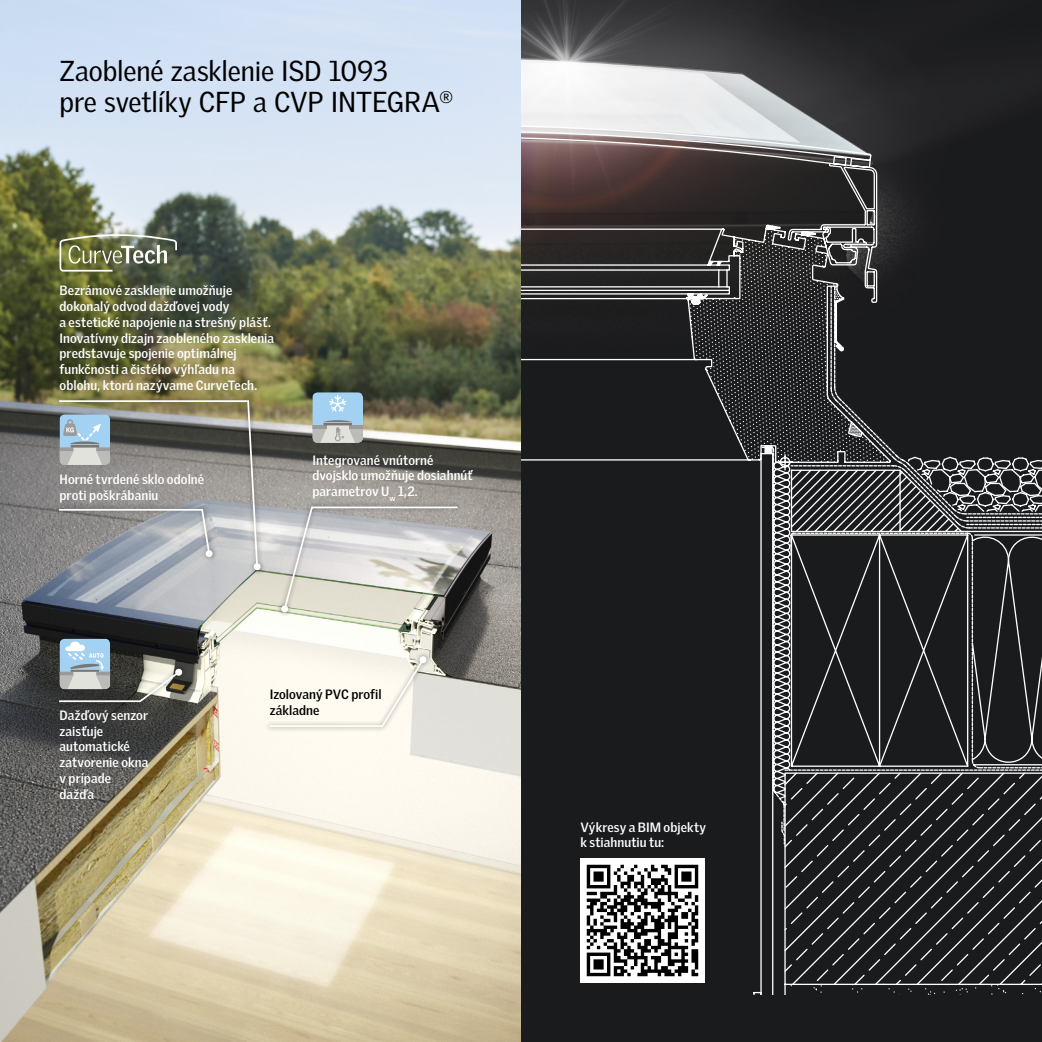
<style>
.page{position:relative;width:1042px;height:1042px;background:#fff}
.page>*{position:absolute;margin:0;border:0;box-sizing:border-box;transform-origin:0 0}
.t1{font:28px/31.5px "Velux Gothic";letter-spacing:-.005em;color:#000}
.t2{font:700 13.12px/15.8px "Velux Gothic";letter-spacing:.005em;color:#fff}
.t3{font:700 13.12px/15.8px "Velux Gothic";letter-spacing:.005em;color:#000}
</style>
<div class="page">
<img style="left:0;top:0;width:521px;height:1042px">
<div style="left:276px;top:501px;width:186px;height:117px;background:#000;opacity:.5"></div>
<svg style="left:282px;top:506px;width:177px;height:105px;background:#cccbc6"></svg>
<div style="left:281px;top:605px;width:7px;height:7px;background:#fff;border-radius:50%"></div>
<div style="left:54px;top:663px;width:134px;height:44px;background:#000;opacity:.5"></div>
<div style="left:54px;top:395px;width:212px;height:180px;background:#000;opacity:.5"></div>
<div style="left:254px;top:563px;width:7px;height:7px;background:#fff;border-radius:50%"></div>
<div style="left:265px;top:651px;width:167px;height:81px;background:#000;opacity:.5"></div>
<svg style="left:268px;top:657px;width:157px;height:71px"></svg>
<div style="left:419px;top:656px;width:7px;height:7px;background:#fff;border-radius:50%"></div>
<svg style="left:60px;top:234px;width:117px;height:38px;background:#7f8565"></svg>
<svg style="left:312px;top:392px;width:51px;height:51px;background:#aec8d8"></svg>
<svg style="left:57px;top:399px;width:202px;height:169px;background:#959795"></svg>
<svg style="left:57px;top:638px;width:124px;height:65px;background:#777f7f"></svg>
<div style="left:521px;top:0;width:521px;height:1042px;background:#1a1b1d"></div>
<img style="left:521px;top:0;width:423px;height:261px">
<svg style="left:580px;top:450px;width:462px;height:545px"></svg>
<svg style="left:580px;top:471px;width:211px;height:374px"></svg>
<svg style="left:580px;top:471px;width:207px;height:361px"></svg>
<svg style="left:521px;top:139px;width:371px;height:332px"></svg>
<svg style="left:521px;top:124px;width:350px;height:180px"></svg>
<img style="left:580px;top:858px;width:124px;height:124px">
<h1 class="t1" style="left:60px;top:55px;width:395px">Zaoblené zasklenie ISD 1093<br>pre svetlíky CFP a CVP INTEGRA<sup>®</sup></h1>
<p class="t2" style="left:60px;top:283px;width:216px">Bezrámové zasklenie umožňuje dokonalý odvod dažďovej vody<br>a estetické napojenie na strešný plášť.<br>Inovatívny dizajn zaobleného zasklenia predstavuje spojenie optimálnej funkčnosti a čistého výhľadu na oblohu, ktorú nazývame CurveTech.</p>
<p class="t2" style="left:60px;top:471px;width:146px">Horné tvrdené sklo odolné proti poškrábaniu</p>
<p class="t2" style="left:312px;top:452px;width:162px">Integrované vnútorné dvojsklo umožňuje dosiahnúť parametrov U<sub>w</sub> 1,2.</p>
<p class="t2" style="left:60px;top:707px;width:90px">Dažďový senzor zaisťuje automatické zatvorenie okna v prípade dažďa</p>
<p class="t3" style="left:270px;top:686px;width:113px">Izolovaný PVC profil základne</p>
<p class="t2" style="left:580px;top:819px;width:127px">Výkresy a BIM objekty k stiahnutiu tu:</p>
</div>
